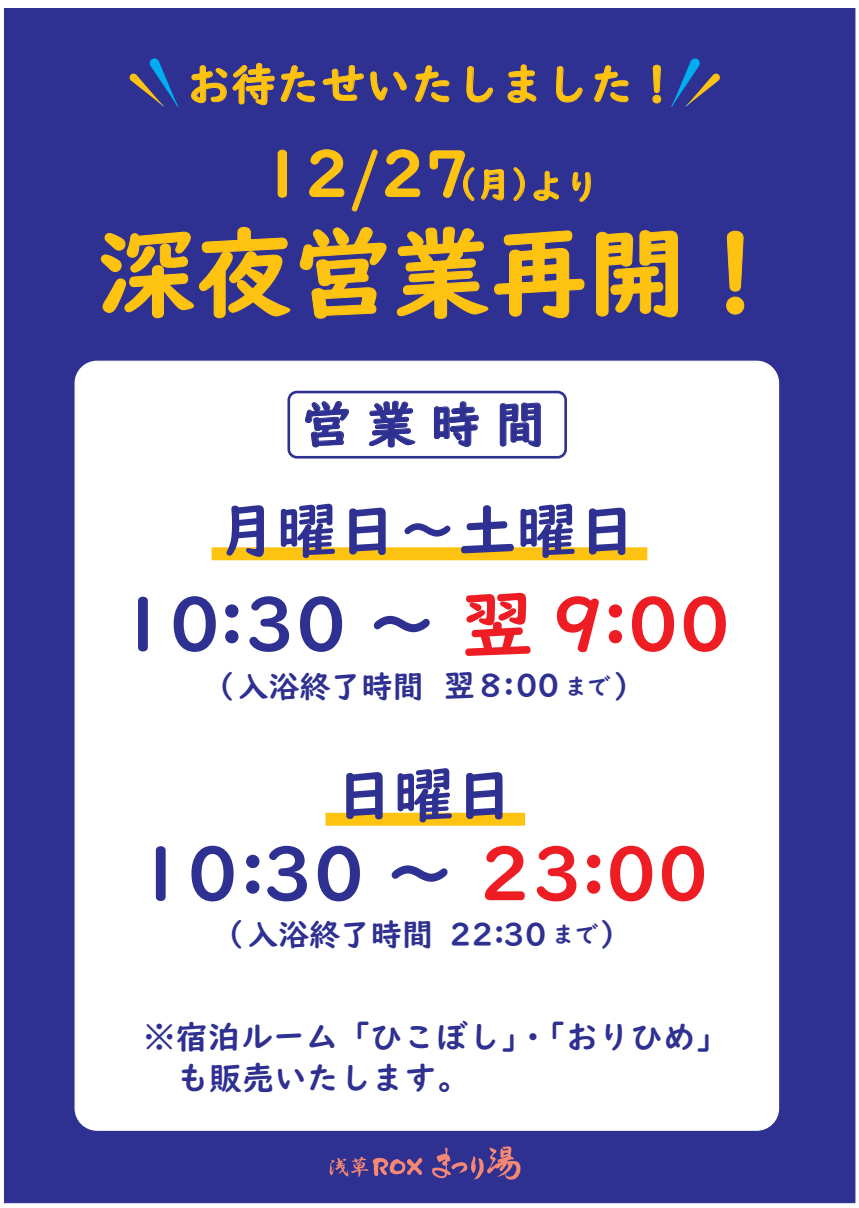
<style>
.page{position:relative;width:859px;height:1208px;background:#fff}
.page>*{position:absolute;margin:0;border:0;box-sizing:border-box;transform-origin:0 0}
.t1{font:97.7px "UD Digi Kyokasho NP B";color:#fec210}
.t2{font:72.9px "UD Digi Kyokasho NP B";color:#2e3092}
.t3{font:72.9px "UD Digi Kyokasho NP B";color:#ee1d23}
.t4{font:62.6px "UD Digi Kyokasho NP B";color:#fec210}
.t5{font:59.7px "UD Digi Kyokasho NP B";color:#2e3092}
.t6{font:49px "UD Digi Kyokasho NP B";color:#2e3092}
.t7{font:44.6px "UD Digi Kyokasho NP B";color:#fec210}
.t8{font:32.4px/40.5px "UD Digi Kyokasho NP B";color:#2e3092}
.t9{font:31.2px "UD Digi Kyokasho NP B";color:#2e3092}
.t10{font:30.9px "UD Digi Kyokasho NP B";color:#2e3092}
.t11{font:22.8px "UD Digi Kyokasho NP B";color:#2e3092}
.s1{font-size:35px}
.s2{color:#ee1d23}
.s3{font-size:30.9px}
</style>
<div class="page">
<div style="left:4px;top:8px;width:851px;height:1194px;background:#2e3092"></div>
<div style="left:75px;top:361px;width:703px;height:769px;background:#fff;border-radius:22px"></div>
<svg style="left:100px;top:226px;width:191px;height:93px"></svg>
<svg style="left:299px;top:227px;width:88px;height:92px"></svg>
<svg style="left:396px;top:226px;width:189px;height:93px"></svg>
<svg style="left:596px;top:230px;width:82px;height:88px"></svg>
<svg style="left:726px;top:230px;width:19px;height:85px"></svg>
<div style="left:212px;top:547px;width:435px;height:13px;background:#fec210"></div>
<svg style="left:432px;top:1146px;width:89px;height:33px"></svg>
<svg style="left:330px;top:1157px;width:92px;height:20px"></svg>
<svg style="left:277px;top:149px;width:10px;height:49px"></svg>
<svg style="left:309px;top:149px;width:36px;height:48px"></svg>
<svg style="left:352px;top:149px;width:26px;height:63px"></svg>
<svg style="left:385px;top:149px;width:35px;height:48px"></svg>
<svg style="left:429px;top:150px;width:45px;height:51px"></svg>
<svg style="left:481px;top:169px;width:23px;height:31px"></svg>
<svg style="left:514px;top:167px;width:11px;height:34px"></svg>
<svg style="left:534px;top:171px;width:25px;height:30px"></svg>
<svg style="left:572px;top:172px;width:19px;height:30px"></svg>
<div style="left:325px;top:812px;width:200px;height:13px;background:#fec210"></div>
<svg style="left:305px;top:401px;width:44px;height:46px"></svg>
<svg style="left:369px;top:400px;width:46px;height:47px"></svg>
<svg style="left:434px;top:401px;width:45px;height:46px"></svg>
<svg style="left:500px;top:402px;width:41px;height:45px"></svg>
<div style="left:287px;top:391px;width:280px;height:67px;border:3px solid #2e3092;border-radius:8px"></div>
<svg style="left:191px;top:63px;width:84px;height:42px"></svg>
<svg style="left:281px;top:65px;width:34px;height:37px"></svg>
<svg style="left:323px;top:65px;width:41px;height:36px"></svg>
<svg style="left:370px;top:71px;width:37px;height:30px"></svg>
<svg style="left:415px;top:65px;width:34px;height:37px"></svg>
<svg style="left:466px;top:66px;width:27px;height:36px"></svg>
<svg style="left:508px;top:64px;width:28px;height:39px"></svg>
<svg style="left:556px;top:66px;width:27px;height:36px"></svg>
<svg style="left:594px;top:65px;width:34px;height:37px"></svg>
<svg style="left:652px;top:64px;width:9px;height:40px"></svg>
<svg style="left:672px;top:58px;width:48px;height:49px"></svg>
<svg style="left:129px;top:58px;width:49px;height:49px"></svg>
<h3 class="t7" style="left:187px;top:58px;width:494px">お待たせいたしました！</h3>
<h3 class="t4" style="left:260px;top:137px;width:341px">12/27<span class="s1">（月）より</span></h3>
<h1 class="t1" style="left:98px;top:215px;width:688px">深夜営業再開！</h1>
<h3 class="t6" style="left:302px;top:395px;width:244px">営 業 時 間</h3>
<h3 class="t5" style="left:218px;top:495px;width:421px">月曜日～土曜日</h3>
<h2 class="t2" style="left:117px;top:581px;width:615px">10 30 ～<span class="s2">翌 9 00</span></h2>
<h2 class="t2" style="left:218px;top:573px;width:29px">:</h2>
<h2 class="t3" style="left:602px;top:573px;width:29px">:</h2>
<p class="t10" style="left:203px;top:668px;width:358px">（入浴終了時間 翌８ 00</p>
<p class="t9" style="left:503px;top:665px;width:13px">:</p>
<p class="t11" style="left:565px;top:673px;width:81px">まで<span class="s3">）</span></p>
<h3 class="t5" style="left:335px;top:759px;width:181px">日曜日</h3>
<h2 class="t2" style="left:135px;top:830px;width:575px">10 30 ～ <span class="s2">23 00</span></h2>
<h2 class="t2" style="left:239px;top:823px;width:29px">:</h2>
<h2 class="t3" style="left:580px;top:823px;width:29px">:</h2>
<p class="t10" style="left:213px;top:916px;width:336px">（入浴終了時間 22 30</p>
<p class="t9" style="left:493px;top:912px;width:13px">:</p>
<p class="t11" style="left:552px;top:921px;width:80px">まで<span class="s3">）</span></p>
<p class="t8" style="left:177px;top:1017px;width:553px;text-indent:-34px">※宿泊ルーム「ひこぼし」・「おりひめ」も販売いたします。</p>
</div>
